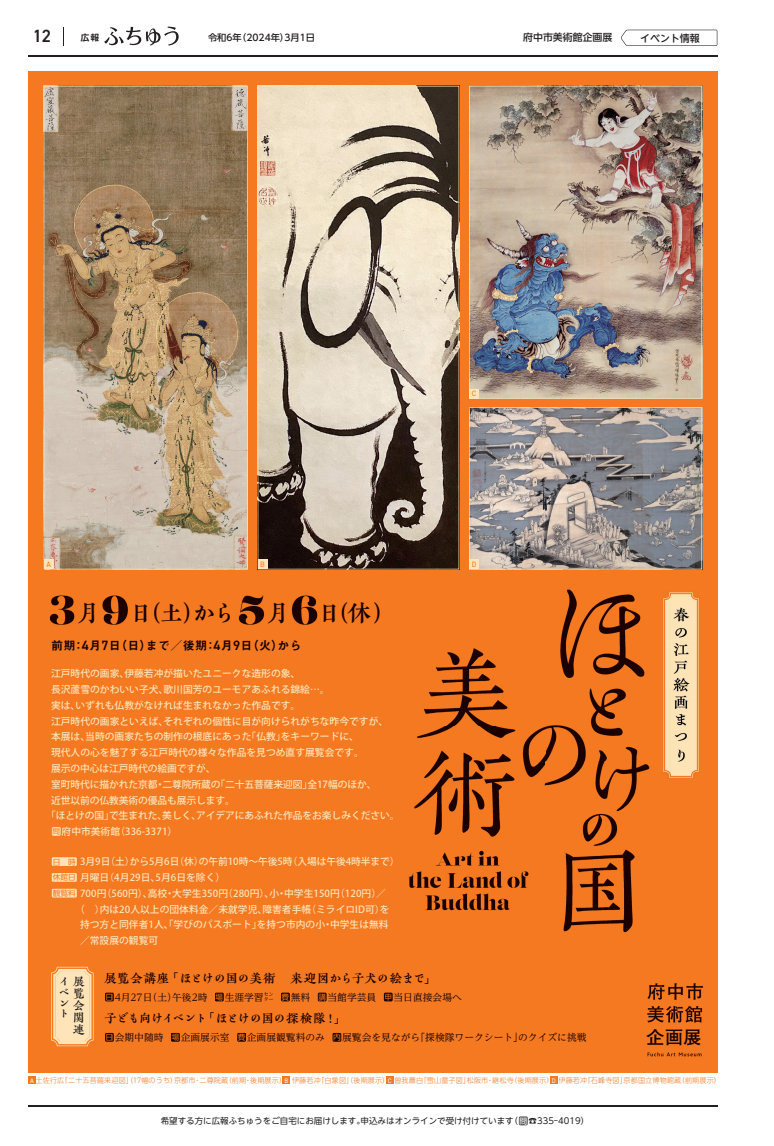
<style>
.page{position:relative;width:774px;height:1146px;background:#fff}
.page>*{position:absolute;margin:0;border:0;box-sizing:border-box;transform-origin:0 0}
.t1{font:24px "P Kiza Kinryou Std Bold 90 pv RKSJ H";color:#180000}
.t2{font:18.1px "Futo Go B101 Pro Bold 90 pv RKSJ H";color:#180000}
.t3{font:600 17.7px "DIN2014";color:#231f20}
.t4{font:12.8px "P Kiza Kinryou Std Bold 90 pv RKSJ H";letter-spacing:-.04em;color:#180000}
.t5{font:12.8px "P Kiza Kinryou Std Bold 90 pv RKSJ H";letter-spacing:-.07em;color:#180000}
.t6{font:12px "Midashi Go Pro MB31 90 pv RKSJ H";letter-spacing:.02em;color:#180000}
.t7{font:12px/11.3px "P Kiza Kinryou Std Bold 90 pv RKSJ H";color:#231f20}
.t8{font:9.9px "UD Shin Go NT Pro Medium 90 pv RKSJ H";color:#231f20}
.t9{font:9.7px/15.8px "Koz Go Pr 6 N Medium 90 pv RKSJ H";letter-spacing:.005em;color:#fee4b8}
.t10{font:9.7px "UD Reimin Pro Regular 90 pv RKSJ H";letter-spacing:.005em;color:#180000}
.t11{font:9.2px "UD Shin Go NT Pro Medium 90 pv RKSJ H";color:#231f20}
.t12{font:9.2px "Midashi Go Pro MB31 90 pv RKSJ H";color:#231f20}
.t13{font:8.5px "UD Shin Go NT Pro Regular 90 pv RKSJ H";color:#231f20}
.t14{font:7.7px "DIN2014";color:#f47921}
.t15{font:7.1px "UD Shin Go Pro Light 90 pv RKSJ H";letter-spacing:.02em;color:#f47921}
.s1{font-family:"DIN2014";font-weight:600;font-size:13.5px}
.s2{font-family:"UD Shin Go NT Pro Regular 90 pv RKSJ H";font-size:7.6px;color:#f47921}
.s3{font-size:4.9px}
.s4{font-family:"DIN2014";font-size:6.5px;color:#fff}
.s5{font-family:"DIN2014";font-weight:300;font-size:8.1px}
.s6{font-size:7.8px;color:#fff}
</style>
<div class="page">
<hr style="left:28px;top:1105px;width:689px;height:1px;background:#231f20">
<hr style="left:28px;top:55px;width:689px;height:1px;background:#231f20">
<svg style="left:63px;top:27px;width:1px;height:19px"></svg>
<svg style="left:104px;top:27px;width:75px;height:19px"></svg>
<svg style="left:621px;top:30px;width:96px;height:16px"></svg>
<div style="left:519px;top:1116px;width:9px;height:9px;background:#57585a"></div>
<div style="left:28px;top:71px;width:689px;height:1000px;background:#f47921"></div>
<div style="left:52px;top:857px;width:25px;height:8px;background:#fee4b8"></div>
<div style="left:52px;top:872px;width:25px;height:9px;background:#fee4b8"></div>
<div style="left:52px;top:888px;width:25px;height:9px;background:#fee4b8"></div>
<svg style="left:105px;top:992px;width:9px;height:9px"></svg>
<svg style="left:215px;top:992px;width:9px;height:9px"></svg>
<div style="left:216px;top:993px;width:7px;height:7px;background:#180000"></div>
<svg style="left:281px;top:992px;width:9px;height:9px"></svg>
<div style="left:282px;top:993px;width:7px;height:7px;background:#180000"></div>
<svg style="left:318px;top:992px;width:9px;height:9px"></svg>
<div style="left:319px;top:993px;width:7px;height:7px;background:#180000"></div>
<svg style="left:384px;top:992px;width:9px;height:9px"></svg>
<div style="left:385px;top:993px;width:6px;height:7px;background:#180000"></div>
<svg style="left:105px;top:1032px;width:9px;height:9px"></svg>
<svg style="left:171px;top:1032px;width:9px;height:9px"></svg>
<div style="left:172px;top:1033px;width:7px;height:7px;background:#180000"></div>
<svg style="left:237px;top:1032px;width:9px;height:9px"></svg>
<div style="left:238px;top:1033px;width:7px;height:7px;background:#180000"></div>
<svg style="left:333px;top:1032px;width:8px;height:9px"></svg>
<div style="left:334px;top:1033px;width:6px;height:7px;background:#180000"></div>
<div style="left:52px;top:826px;width:9px;height:9px;background:#fee4b8"></div>
<img style="left:663px;top:592px;width:36px;height:186px">
<img style="left:408px;top:589px;width:242px;height:344px">
<img style="left:50px;top:595px;width:25px;height:30px">
<img style="left:239px;top:595px;width:26px;height:30px">
<img style="left:102px;top:595px;width:26px;height:30px">
<img style="left:291px;top:595px;width:26px;height:30px">
<img style="left:647px;top:983px;width:56px;height:74px">
<img style="left:647px;top:1028px;width:53px;height:17px">
<svg style="left:469px;top:407px;width:233px;height:162px;background:#989392"></svg>
<svg style="left:258px;top:86px;width:201px;height:483px;background:#b2a695"></svg>
<img style="left:469px;top:86px;width:233px;height:312px">
<svg style="left:44px;top:86px;width:204px;height:483px;background:#ac9578"></svg>
<div style="left:28px;top:1076px;width:7px;height:7px;background:#f47921"></div>
<div style="left:283px;top:1076px;width:7px;height:7px;background:#f47921"></div>
<div style="left:386px;top:1076px;width:7px;height:7px;background:#f47921"></div>
<div style="left:550px;top:1076px;width:7px;height:7px;background:#f47921"></div>
<div style="left:44px;top:559px;width:10px;height:10px;background:#fee4b8"></div>
<div style="left:258px;top:559px;width:10px;height:10px;background:#fee4b8"></div>
<div style="left:469px;top:388px;width:10px;height:10px;background:#fee4b8"></div>
<div style="left:469px;top:559px;width:10px;height:10px;background:#fee4b8"></div>
<svg style="left:51px;top:966px;width:43px;height:80px;background:#fcd3a1"></svg>
<h3 class="t3" style="left:33px;top:26px;width:20px">12</h3>
<p class="t12" style="left:81px;top:34px;width:20px">広報</p>
<p class="t11" style="left:208px;top:34px;width:109px">令和6年（2024年）3月1日</p>
<p class="t8" style="left:523px;top:34px;width:91px">府中市美術館企画展</p>
<p class="t8" style="left:640px;top:34px;width:61px">イベント情報</p>
<p class="t14" style="left:472px;top:389px;width:6px">C</p>
<p class="t14" style="left:46px;top:560px;width:6px">A</p>
<p class="t14" style="left:260px;top:560px;width:6px">B</p>
<h1 class="t1" style="left:77px;top:604px;width:321px">月 日（土）から 月 日（休）</h1>
<p class="t6" style="left:51px;top:640px;width:252px">前期：<span class="s1">4</span>月<span class="s1">7</span>日（日）まで／後期：<span class="s1">4</span>月<span class="s1">9</span>日（火）から</p>
<p class="t9" style="left:51px;top:667px;width:251px">江戸時代の画家、伊藤若冲が描いたユニークな造形の象、</p>
<p class="t9" style="left:51px;top:682px;width:280px">長沢蘆雪のかわいい子犬、歌川国芳のユーモアあふれる錦絵…。</p>
<p class="t9" style="left:51px;top:698px;width:251px">実は、いずれも仏教がなければ生まれなかった作品です。</p>
<p class="t9" style="left:51px;top:714px;width:339px">江戸時代の画家といえば、それぞれの個性に目が向けられがちな昨今ですが、</p>
<p class="t9" style="left:51px;top:730px;width:309px">本展は、当時の画家たちの制作の根底にあった「仏教」をキーワードに、</p>
<p class="t9" style="left:51px;top:745px;width:314px">現代人の心を魅了する江戸時代の様々な作品を見つめ直す展覧会です。</p>
<p class="t9" style="left:51px;top:761px;width:166px">展示の中心は江戸時代の絵画ですが、</p>
<p class="t9" style="left:51px;top:777px;width:327px">室町時代に描かれた京都・二尊院所蔵の「二十五菩薩来迎図」全17幅のほか、</p>
<p class="t9" style="left:51px;top:793px;width:185px">近世以前の仏教美術の優品も展示します。</p>
<p class="t9" style="left:46px;top:808px;width:355px">「ほとけの国」で生まれた、美しく、アイデアにあふれた作品をお楽しみください。</p>
<p class="t9" style="left:52px;top:824px;width:126px"><span class="s2">問</span>府中市美術館（336-3371）</p>
<p class="t9" style="left:53px;top:854px;width:348px"><span class="s2">日　時</span> 3月9日（土）から5月6日（休）の午前10時～午後5時（入場は午後4時半まで）<span class="s2">休館日</span> 月曜日（4月29日、5月6日を除く）<br><span class="s2">観覧料</span> 700円（560円）、高校・大学生350円（280円）、小・中学生150円（120円）／</p>
<p class="t9" style="left:80px;top:902px;width:311px;text-align:justify;text-indent:-5px">（　）内は20人以上の団体料金／未就学児、障害者手帳（ミライロID可）を持つ方と同伴者1人、「学びのパスポート」を持つ市内の小・中学生は無料／常設展の観覧可</p>
<p class="t14" style="left:472px;top:560px;width:6px">D</p>
<p class="t7" style="left:73px;top:971px;width:13px;line-height:23.9px">展会</p>
<p class="t7" style="left:73px;top:1012px;width:13px;line-height:12px">関連</p>
<p class="t7" style="left:58px;top:977px;width:28px">イ<br>ベ覧</p>
<p class="t7" style="left:58px;top:999px;width:12px;line-height:10.7px">ント</p>
<h3 class="t4" style="left:104px;top:973px;width:334px">展覧会講座 「ほとけの国の美術　来迎図から子犬の絵まで」</h3>
<p class="t10" style="left:106px;top:993px;width:169px"><span class="s2">日</span> 4月27日（土）午後2時 <span class="s2">場</span>生涯学習<sup>セン</sup></p>
<p class="t10" style="left:264px;top:993px;width:200px"><span class="s3">ター</span> <span class="s2">費</span>無料 <span class="s2">講</span>当館学芸員 <span class="s2">申</span>当日直接会場へ</p>
<p class="t10" style="left:106px;top:1033px;width:482px"><span class="s2">日</span>会期中随時 <span class="s2">場</span>企画展示室 <span class="s2">費</span>企画展観覧料のみ <span class="s2">内</span>展覧会を見ながら「探検隊ワークシート」のクイズに挑戦</p>
<h3 class="t5" style="left:104px;top:1013px;width:244px">子ども向けイベント「ほとけの国の探検隊！」</h3>
<h2 class="t2" style="left:646px;top:1030px;width:57px">企画展</h2>
<p class="t15" style="left:30px;top:1077px;width:692px"><span class="s4">A</span> 土佐行広「二十五菩薩来迎図」（<span class="s5">17</span>幅のうち）京都市・二尊院蔵（前期・後期展示）<span class="s4">B</span> 伊藤若冲「白象図」（後期展示）<span class="s4">C</span> 曽我蕭白「雪山童子図」松阪市・継松寺（後期展示）<span class="s4">D</span> 伊藤若冲「石峰寺図」京都国立博物館蔵（前期展示）</p>
<p class="t13" style="left:161px;top:1117px;width:430px">希望する方に広報ふちゅうをご自宅にお届けします。申込みはオンラインで受け付けています（<span class="s6">問</span> ☎335-4019）</p>
</div>
